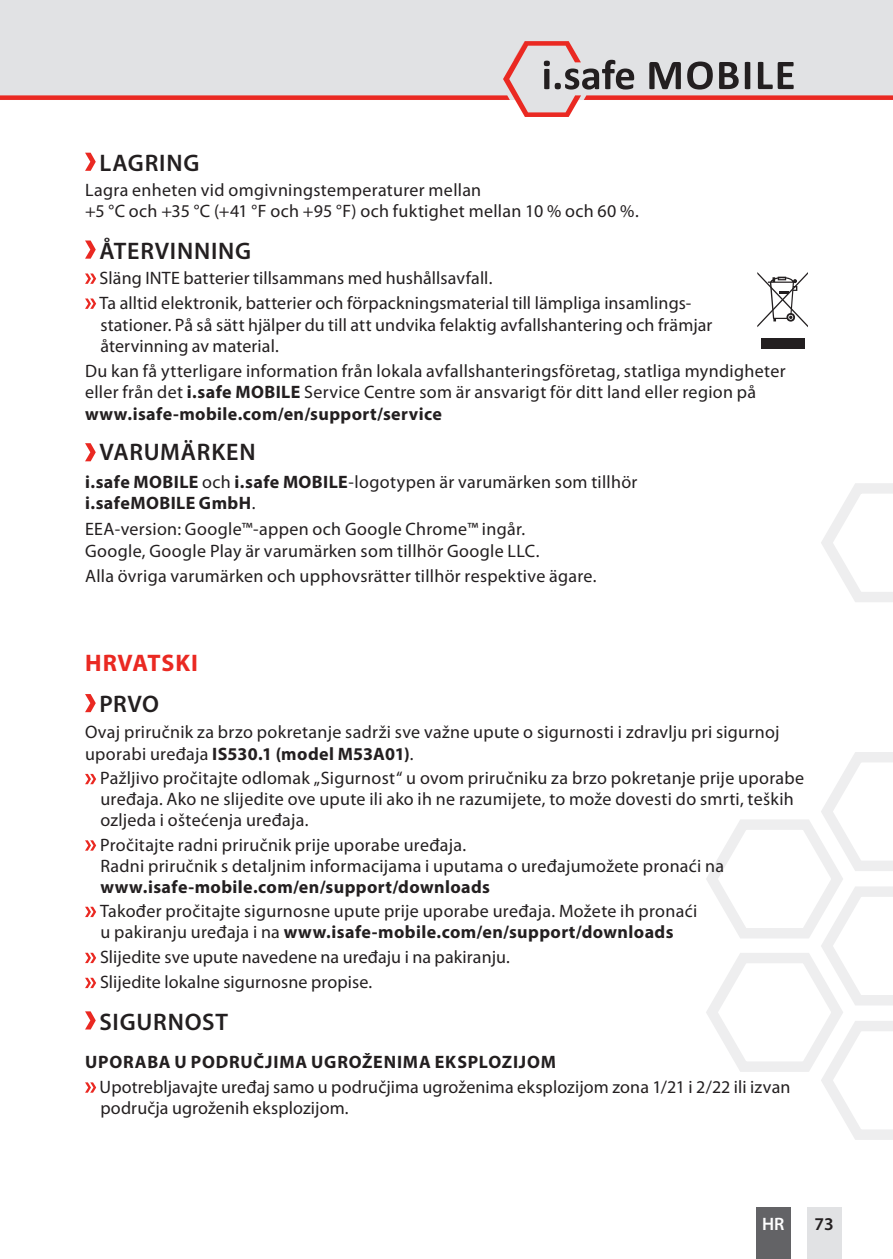
<style>
.page{position:relative;width:893px;height:1259px;background:#fff}
.page>*{position:absolute;margin:0;border:0;box-sizing:border-box;transform-origin:0 0}
.t1{font:600 24px "Myriad Pro";letter-spacing:.035em;color:#231f20}
.t2{font:700 24px "Myriad Pro";letter-spacing:.03em;color:#ea2922}
.t3{font:18px/21px "Myriad Pro";letter-spacing:.015em;color:#231f20}
.t4{font:700 18px/21.6px "Myriad Pro";letter-spacing:.025em;color:#231f20}
.t5{font:700 18px "Myriad Pro";letter-spacing:.045em;color:#231f20}
.t6{font:600 18px "Myriad Pro";color:#fff}
.t7{font:600 18px "Myriad Pro";color:#231f20}
.s1{font-weight:700}
.s2{font-weight:400}
</style>
<div class="page">
<svg style="left:821px;top:483px;width:72px;height:119px"></svg>
<svg style="left:706px;top:752px;width:187px;height:388px"></svg>
<div style="left:756px;top:1208px;width:34px;height:51px;background:#636366"></div>
<div style="left:807px;top:1208px;width:34px;height:51px;background:#e1e2e4"></div>
<div style="left:0;top:0;width:893px;height:41px;background:#e1e2e4"></div>
<svg style="left:0;top:41px;width:893px;height:76px"></svg>
<svg style="left:85px;top:153px;width:11px;height:18px"></svg>
<svg style="left:85px;top:240px;width:11px;height:19px"></svg>
<svg style="left:85px;top:273px;width:11px;height:11px"></svg>
<svg style="left:85px;top:298px;width:11px;height:11px"></svg>
<svg style="left:85px;top:443px;width:11px;height:18px"></svg>
<svg style="left:85px;top:694px;width:11px;height:18px"></svg>
<svg style="left:85px;top:774px;width:11px;height:10px"></svg>
<svg style="left:85px;top:840px;width:11px;height:10px"></svg>
<svg style="left:85px;top:906px;width:11px;height:11px"></svg>
<svg style="left:85px;top:952px;width:11px;height:11px"></svg>
<svg style="left:85px;top:977px;width:11px;height:11px"></svg>
<svg style="left:85px;top:1011px;width:11px;height:18px"></svg>
<svg style="left:85px;top:1082px;width:11px;height:10px"></svg>
<div style="left:761px;top:338px;width:43px;height:11px;background:#231f20"></div>
<svg style="left:757px;top:272px;width:51px;height:55px"></svg>
<h1 class="t1" style="left:99px;top:148px;width:101px">LAGRING</h1>
<p class="t3" style="left:85px;top:180px;width:555px">Lagra enheten vid omgivningstemperaturer mellan<br>+5 °C och +35 °C (+41 °F och +95 °F) och fuktighet mellan 10 % och 60 %.</p>
<h1 class="t1" style="left:99px;top:236px;width:153px">ÅTERVINNING</h1>
<p class="t3" style="left:100px;top:265px;width:593px;line-height:24.9px">Släng INTE batterier tillsammans med hushållsavfall.<br>Ta alltid elektronik, batterier och förpackningsmaterial till lämpliga insamlings-</p>
<p class="t3" style="left:100px;top:313px;width:614px">stationer. På så sätt hjälper du till att undvika felaktig avfallshantering och främjar återvinning av material.</p>
<p class="t3" style="left:85px;top:360px;width:702px">Du kan få ytterligare information från lokala avfallshanteringsföretag, statliga myndigheter eller från det <span class="s1">i.safe MOBILE</span> Service Centre som är ansvarigt för ditt land eller region på <span class="s1">www.isafe-mobile.com/en/support/service</span></p>
<h1 class="t1" style="left:99px;top:437px;width:158px">VARUMÄRKEN</h1>
<p class="t4" style="left:85px;top:470px;width:554px">i.safe MOBILE <span class="s2">och</span> i.safe MOBILE<span class="s2">-logotypen är varumärken som tillhör </span>i.safeMOBILE GmbH<span class="s2">.</span></p>
<p class="t3" style="left:85px;top:518px;width:456px">EEA-version: Google™-appen och Google Chrome™ ingår.<br>Google, Google Play är varumärken som tillhör Google LLC.</p>
<p class="t3" style="left:85px;top:565px;width:513px">Alla övriga varumärken och upphovsrätter tillhör respektive ägare.</p>
<h1 class="t2" style="left:85px;top:647px;width:114px">HRVATSKI</h1>
<h1 class="t1" style="left:99px;top:689px;width:61px">PRVO</h1>
<p class="t3" style="left:85px;top:721px;width:696px">Ovaj priručnik za brzo pokretanje sadrži sve važne upute o sigurnosti i zdravlju pri sigurnoj uporabi uređaja <span class="s1">IS530.1 (model M53A01)</span>.</p>
<p class="t3" style="left:100px;top:767px;width:706px">Pažljivo pročitajte odlomak „Sigurnost“ u ovom priručniku za brzo pokretanje prije uporabe uređaja. Ako ne slijedite ove upute ili ako ih ne razumijete, to može dovesti do smrti, teških ozljeda i oštećenja uređaja.</p>
<p class="t3" style="left:100px;top:834px;width:626px">Pročitajte radni priručnik prije uporabe uređaja.<br>Radni priručnik s detaljnim informacijama i uputama o uređajumožete pronaći na</p>
<p class="t4" style="left:100px;top:875px;width:391px">www.isafe-mobile.com/en/support/downloads</p>
<p class="t3" style="left:100px;top:900px;width:599px">Također pročitajte sigurnosne upute prije uporabe uređaja. Možete ih pronaći u pakiranju uređaja i na <span class="s1">www.isafe-mobile.com/en/support/downloads</span></p>
<p class="t3" style="left:100px;top:944px;width:411px;line-height:24.9px">Slijedite sve upute navedene na uređaju i na pakiranju.<br>Slijedite lokalne sigurnosne propise.</p>
<h1 class="t1" style="left:99px;top:1006px;width:130px">SIGURNOST</h1>
<p class="t5" style="left:85px;top:1050px;width:472px">UPORABA U PODRUČJIMA UGROŽENIMA EKSPLOZIJOM</p>
<p class="t3" style="left:100px;top:1076px;width:692px">Upotrebljavajte uređaj samo u područjima ugroženima eksplozijom zona 1/21 i 2/22 ili izvan područja ugroženih eksplozijom.</p>
<p class="t6" style="left:762px;top:1212px;width:24px">HR</p>
<p class="t7" style="left:815px;top:1212px;width:21px">73</p>
</div>
